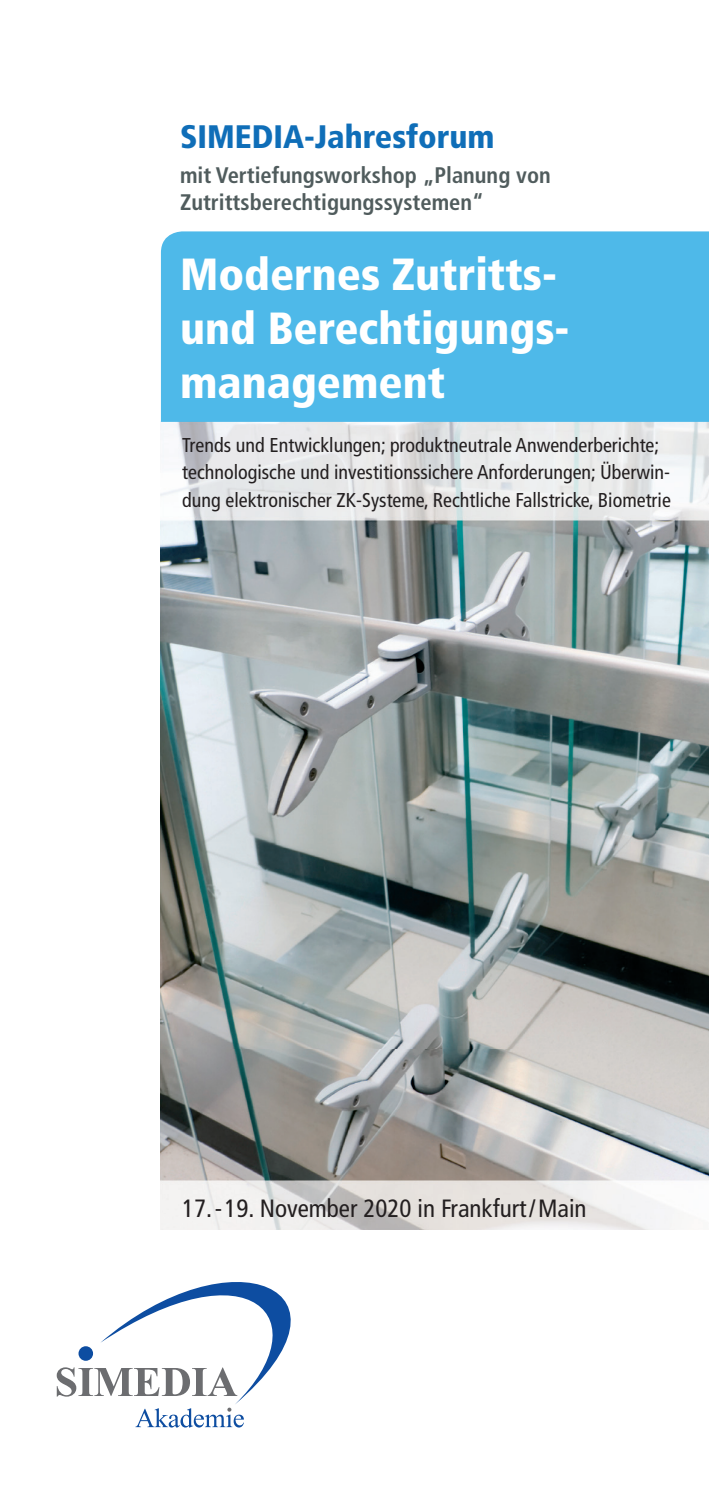
<style>
.page{position:relative;width:709px;height:1489px;background:#fff}
.page>*{position:absolute;margin:0;border:0;box-sizing:border-box;transform-origin:0 0}
.t1{font:900 condensed 45px/54px "Frutiger LT Std";color:#fff}
.t2{font:900 condensed 32.5px "Frutiger LT Std";color:#0f6eb8}
.t3{font:condensed 25px "Frutiger LT Std";color:#231f20}
.t4{font:700 condensed 22.5px/27px "Frutiger LT Std";color:#505c5d}
.t5{font:condensed 20px/27.5px "Frutiger LT Std";color:#231f20}
</style>
<div class="page">
<img style="left:161px;top:422px;width:548px;height:807px">
<div style="left:161px;top:231px;width:548px;height:191px;background:#4eb9e9"></div>
<svg style="left:135px;top:1407px;width:109px;height:20px"></svg>
<svg style="left:57px;top:1367px;width:43px;height:29px"></svg>
<div style="left:78px;top:1346px;width:15px;height:14px;background:#0d4da1;border-radius:50%"></div>
<svg style="left:100px;top:1229px;width:271px;height:175px"></svg>
<h2 class="t2" style="left:180px;top:118px;width:316px">SIMEDIA-Jahresforum</h2>
<p class="t4" style="left:180px;top:161px;width:372px">mit Vertiefungsworkshop „Planung von<br>Zutrittsberechtigungssystemen“</p>
<h1 class="t1" style="left:180px;top:247px;width:391px">Modernes Zutritts&shy;und Be rechtigungs - management</h1>
<p class="t5" style="left:182px;top:431px;width:490px">Trends und Entwicklungen; produktneutrale Anwender berichte; technologische und investitionssichere Anforderungen; Überwin&shy;dung elektronischer ZK-Systeme, Rechtliche Fallstricke, Biometrie</p>
<p class="t3" style="left:182px;top:1193px;width:406px">17.-19. November 2020 in Frankfurt/Main</p>
</div>
